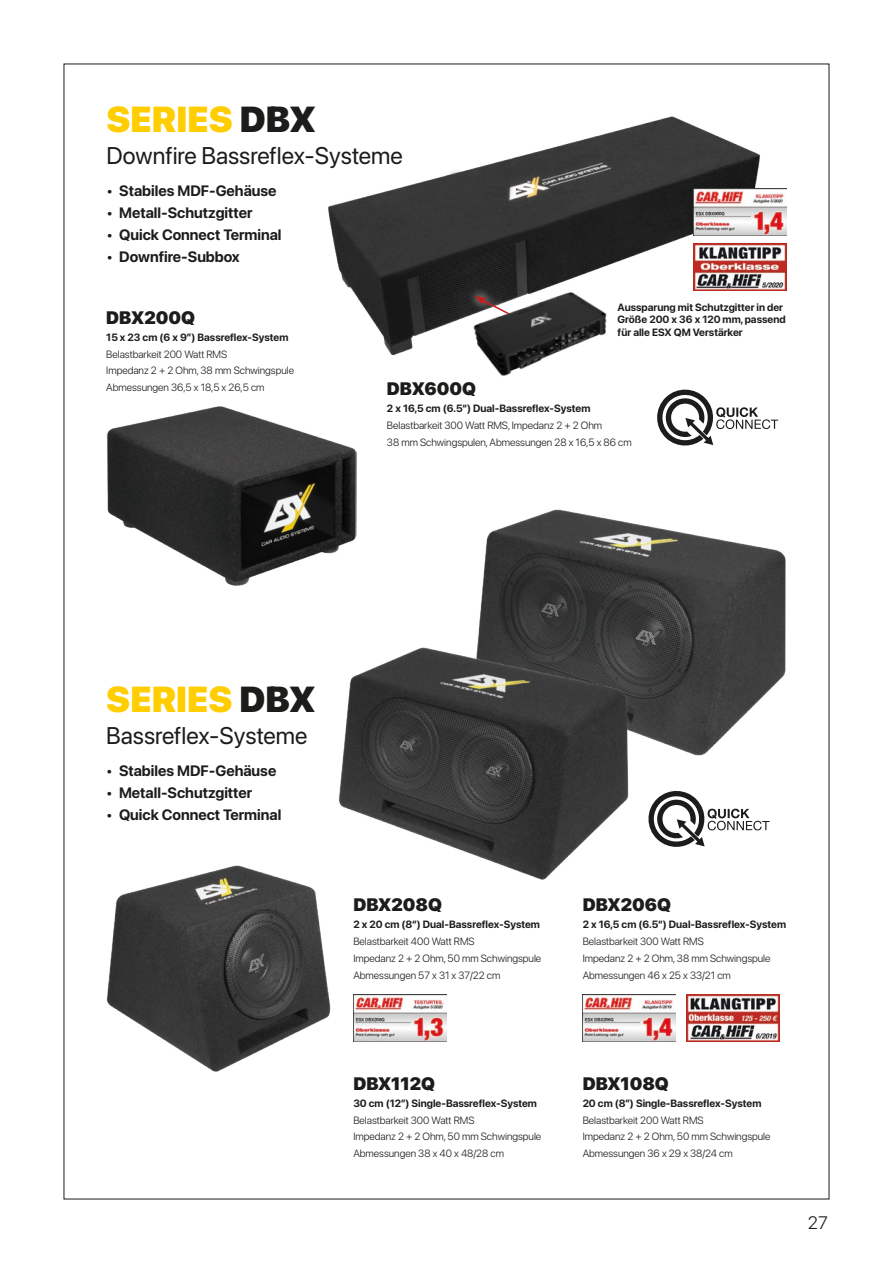
<style>
.page{position:relative;width:893px;height:1263px;background:#fff}
.page>*{position:absolute;margin:0;border:0;box-sizing:border-box;transform-origin:0 0}
.t1{font:36px "SF Pro";color:#ffcd00}
.t2{font:24px "SF Pro Display";color:#1c1c1b}
.t3{font:900 18px "SF Pro Display";color:#1c1c1b}
.t4{font:300 18px "SF Pro Display";color:#1c1c1b}
.t5{font:700 15px "SF Pro Display";color:#1c1c1b}
.t6{font:300 10.5px/16.8px "SF Pro Display";color:#1c1c1b}
.t7{font:700 10.5px/12.6px "SF Pro Display";color:#1c1c1b}
.s1{color:#1c1c1b}
</style>
<div class="page">
<img style="left:477px;top:509px;width:309px;height:247px">
<img style="left:328px;top:116px;width:439px;height:240px">
<img style="left:107px;top:406px;width:249px;height:180px">
<img style="left:339px;top:647px;width:291px;height:233px">
<img style="left:106px;top:865px;width:225px;height:207px">
<img style="left:694px;top:189px;width:93px;height:47px">
<img style="left:583px;top:995px;width:93px;height:47px">
<img style="left:353px;top:995px;width:93px;height:47px">
<img style="left:694px;top:243px;width:93px;height:47px">
<img style="left:687px;top:995px;width:93px;height:47px">
<svg style="left:466px;top:287px;width:72px;height:46px"></svg>
<svg style="left:657px;top:389px;width:121px;height:57px"></svg>
<svg style="left:648px;top:791px;width:121px;height:56px"></svg>
<img style="left:470px;top:289px;width:142px;height:87px">
<div style="left:577px;top:339px;width:43px;height:42px;background:#fff"></div>
<h1 class="t1" style="left:107px;top:98px;width:211px">SERIES <span class="s1">DBX</span></h1>
<h2 class="t2" style="left:107px;top:141px;width:298px">Downfire Bassreflex-Systeme</h2>
<h3 class="t5" style="left:107px;top:182px;width:172px">• Stabiles MDF-Gehäuse</h3>
<h3 class="t5" style="left:107px;top:204px;width:148px">• Metall-Schutzgitter</h3>
<h3 class="t5" style="left:107px;top:226px;width:176px">• Quick Connect Terminal</h3>
<h3 class="t5" style="left:107px;top:248px;width:135px">• Downfire-Subbox</h3>
<h3 class="t3" style="left:106px;top:307px;width:90px">DBX200Q</h3>
<p class="t7" style="left:106px;top:331px;width:184px">15 x 23 cm (6 x 9”) Bassreflex-System</p>
<p class="t6" style="left:106px;top:346px;width:189px">Belastbarkeit 200 Watt RMS<br>Impedanz 2 + 2 Ohm, 38 mm Schwingspule<br>Abmessungen 36,5 x 18,5 x 26,5 cm</p>
<p class="t7" style="left:618px;top:301px;width:170px">Aussparung mit Schutzgitter in der<br>Größe 200 x 36 x 120 mm, passend für alle ESX QM Verstärker</p>
<h3 class="t3" style="left:387px;top:378px;width:91px">DBX600Q</h3>
<p class="t7" style="left:387px;top:402px;width:205px">2 x 16,5 cm (6.5“) Dual-Bassreflex-System</p>
<p class="t6" style="left:387px;top:417px;width:246px">Belastbarkeit 300 Watt RMS, Impedanz 2 + 2 Ohm<br>38 mm Schwingspulen, Abmessungen 28 x 16,5 x 86 cm</p>
<h1 class="t1" style="left:106px;top:678px;width:211px">SERIES <span class="s1">DBX</span></h1>
<h2 class="t2" style="left:106px;top:721px;width:203px">Bassreflex-Systeme</h2>
<h3 class="t5" style="left:106px;top:762px;width:172px">• Stabiles MDF-Gehäuse</h3>
<h3 class="t5" style="left:106px;top:784px;width:148px">• Metall-Schutzgitter</h3>
<h3 class="t5" style="left:106px;top:806px;width:176px">• Quick Connect Terminal</h3>
<h3 class="t3" style="left:353px;top:894px;width:90px">DBX208Q</h3>
<p class="t7" style="left:353px;top:918px;width:188px">2 x 20 cm (8“) Dual-Bassreflex-System</p>
<p class="t6" style="left:353px;top:933px;width:189px">Belastbarkeit 400 Watt RMS<br>Impedanz 2 + 2 Ohm, 50 mm Schwingspule<br>Abmessungen 57 x 31 x 37/22 cm</p>
<h3 class="t3" style="left:353px;top:1073px;width:83px">DBX112Q</h3>
<p class="t7" style="left:353px;top:1097px;width:185px">30 cm (12”) Single-Bassreflex-System</p>
<p class="t6" style="left:353px;top:1111px;width:189px">Belastbarkeit 300 Watt RMS<br>Impedanz 2 + 2 Ohm, 50 mm Schwingspule<br>Abmessungen 38 x 40 x 48/28 cm</p>
<h3 class="t3" style="left:583px;top:894px;width:90px">DBX206Q</h3>
<p class="t7" style="left:583px;top:918px;width:205px">2 x 16,5 cm (6.5“) Dual-Bassreflex-System</p>
<p class="t6" style="left:583px;top:933px;width:189px">Belastbarkeit 300 Watt RMS<br>Impedanz 2 + 2 Ohm, 38 mm Schwingspule<br>Abmessungen 46 x 25 x 33/21 cm</p>
<h3 class="t3" style="left:583px;top:1073px;width:88px">DBX108Q</h3>
<p class="t7" style="left:583px;top:1097px;width:180px">20 cm (8”) Single-Bassreflex-System</p>
<p class="t6" style="left:583px;top:1111px;width:189px">Belastbarkeit 200 Watt RMS<br>Impedanz 2 + 2 Ohm, 50 mm Schwingspule<br>Abmessungen 36 x 29 x 38/24 cm</p>
<h3 class="t4" style="left:808px;top:1212px;width:21px">27</h3>
</div>
